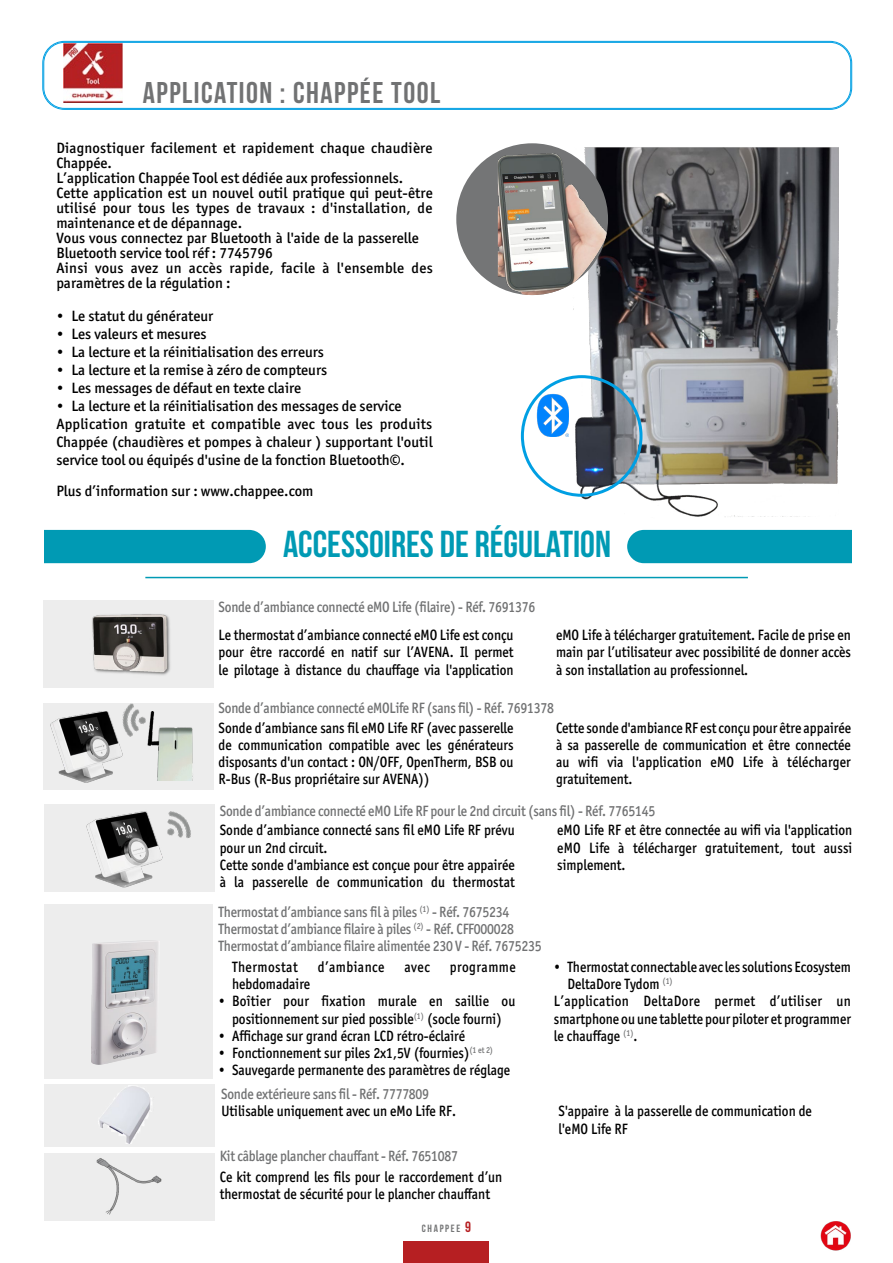
<style>
.page{position:relative;width:893px;height:1263px;background:#fff}
.page>*{position:absolute;margin:0;border:0;box-sizing:border-box;transform-origin:0 0}
.t1{font:700 37.5px "Bebas Neue";color:#009ab4}
.t2{font:700 30px "Bebas Neue";letter-spacing:.05em;color:#717273}
.t3{font:500 15px/17.2px "Officina Sans ITC Pro";color:#000;text-align:justify;scale:.9 1}
.t4{font:500 15px/15px "Officina Sans ITC Pro";color:#000}
.t5{font:500 15px/17.2px "Officina Sans ITC Pro";letter-spacing:-.015em;color:#717273;scale:.9 1}
.t6{font:500 15px "Officina Sans ITC Pro";letter-spacing:.025em;color:#000;scale:.9 1}
.t7{font:500 15px "Officina Sans ITC Pro";letter-spacing:.035em;color:#000;scale:.9 1}
.t8{font:700 10.5px "Bebas Neue";letter-spacing:.155em;color:#747576}
.s1{font-size:15px;color:#b61f22}
</style>
<div class="page">
<div style="left:404px;top:1242px;width:85px;height:21px;background:#b61f22"></div>
<img style="left:821px;top:1221px;width:29px;height:29px">
<hr style="left:145px;top:577px;width:603px;height:1px;background:#009ab4">
<div style="left:44px;top:905px;width:169px;height:174px;background:#ededed"></div>
<img style="left:91px;top:940px;width:67px;height:125px">
<div style="left:43px;top:601px;width:170px;height:87px;background:#ededed"></div>
<img style="left:92px;top:614px;width:78px;height:61px">
<div style="left:43px;top:703px;width:170px;height:86px;background:#ededed"></div>
<img style="left:51px;top:711px;width:72px;height:71px">
<img style="left:147px;top:712px;width:46px;height:68px">
<div style="left:44px;top:805px;width:170px;height:87px;background:#ededed"></div>
<img style="left:86px;top:811px;width:77px;height:77px">
<img style="left:116px;top:703px;width:37px;height:39px">
<img style="left:156px;top:811px;width:35px;height:35px">
<div style="left:627px;top:530px;width:224px;height:33px;background:#009ab4"></div>
<div style="left:44px;top:530px;width:222px;height:33px;background:#009ab4"></div>
<img style="left:64px;top:44px;width:59px;height:59px">
<div style="left:43px;top:41px;width:809px;height:69px;border:1px solid #009fe3;border-radius:22px"></div>
<div style="left:44px;top:42px;width:807px;height:67px;border:1px solid #009fe3;border-radius:21px"></div>
<img style="left:572px;top:147px;width:266px;height:370px">
<div style="left:521px;top:375px;width:121px;height:122px;border:3px solid #009fe3;border-radius:50%"></div>
<img style="left:536px;top:393px;width:32px;height:43px">
<div style="left:456px;top:143px;width:152px;height:152px;background:#747576;border-radius:50%"></div>
<img style="left:498px;top:149px;width:110px;height:146px">
<div style="left:44px;top:1085px;width:170px;height:62px;background:#ededed"></div>
<img style="left:98px;top:1085px;width:54px;height:58px">
<div style="left:45px;top:1153px;width:170px;height:68px;background:#ededed"></div>
<img style="left:96px;top:1158px;width:66px;height:57px">
<h2 class="t2" style="left:143px;top:76px;width:299px">APPLICATION : CHAPPÉE TOOL</h2>
<p class="t4" style="left:56px;top:140px;width:378px">Diagnostiquer facilement et rapidement chaque chaudière Chappée.<br>L’application Chappée Tool est dédiée aux professionnels.<br>Cette application est un nouvel outil pratique qui peut-être utilisé pour tous les types de travaux : d'installation, de maintenance et de dépannage.<br>Vous vous connectez par Bluetooth à l'aide de la passerelle Bluetooth service tool réf : 7745796<br>Ainsi vous avez un accès rapide, facile à l'ensemble des paramètres de la régulation :</p>
<p class="t4" style="left:56px;top:308px;width:158px">• Le statut du générateur</p>
<p class="t4" style="left:56px;top:326px;width:152px">• Les valeurs et mesures</p>
<p class="t4" style="left:56px;top:344px;width:269px">• La lecture et la réinitialisation des erreurs</p>
<p class="t4" style="left:56px;top:362px;width:272px">• La lecture et la remise à zéro de compteurs</p>
<p class="t4" style="left:56px;top:380px;width:246px">• Les messages de défaut en texte claire</p>
<p class="t4" style="left:56px;top:397px;width:378px;line-height:18px">• La lecture et la réinitialisation des messages de service Application gratuite et compatible avec tous les produits Chappée (chaudières et pompes à chaleur ) supportant l'outil service tool ou équipés d'usine de la fonction Bluetooth©.</p>
<p class="t4" style="left:56px;top:483px;width:259px">Plus d’information sur : www.chappee.com</p>
<h1 class="t1" style="left:283px;top:523px;width:329px">ACCESSOIRES DE RÉGULATION</h1>
<p class="t5" style="left:219px;top:598px;width:353px">Sonde d’ambiance connecté eMO Life (filaire) - Réf. 7691376</p>
<p class="t3" style="left:219px;top:626px;width:329px">Le thermostat d’ambiance connecté eMO Life est conçu pour être raccordé en natif sur l’AVENA. Il permet le pilotage à distance du chauffage via l'application</p>
<p class="t3" style="left:556px;top:626px;width:329px">eMO Life à télécharger gratuitement. Facile de prise en main par l’utilisateur avec possibilité de donner accès à son installation au professionnel.</p>
<p class="t5" style="left:219px;top:700px;width:374px">Sonde d’ambiance connecté eMOLife RF (sans fil) - Réf. 7691378</p>
<p class="t3" style="left:219px;top:719px;width:329px">Sonde d’ambiance sans fil eMO Life RF (avec passerelle de communication compatible avec les générateurs disposants d'un contact : ON/OFF, OpenTherm, BSB ou R-Bus (R-Bus propriétaire sur AVENA))</p>
<p class="t3" style="left:556px;top:719px;width:329px">Cette sonde d'ambiance RF est conçu pour être appairée à sa passerelle de communication et être connectée au wifi via l'application eMO Life à télécharger gratuitement.</p>
<p class="t5" style="left:220px;top:802px;width:485px">Sonde d’ambiance connecté eMO Life RF pour le 2nd circuit (sans fil) - Réf. 7765145</p>
<p class="t3" style="left:220px;top:822px;width:329px;text-align:left">Sonde d’ambiance connecté sans fil eMO Life RF prévu pour un 2nd circuit.<br>Cette sonde d'ambiance est conçue pour être appairée à la passerelle de communication du thermostat</p>
<p class="t3" style="left:557px;top:822px;width:329px">eMO Life RF et être connectée au wifi via l'application eMO Life à télécharger gratuitement, tout aussi simplement.</p>
<p class="t5" style="left:219px;top:903px;width:360px">Thermostat d’ambiance sans fil à piles <sup>(1)</sup> - Réf. 7675234<br>Thermostat d’ambiance filaire à piles <sup>(2)</sup> - Réf. CFF000028<br>Thermostat d’ambiance filaire alimentée 230 V - Réf. 7675235</p>
<p class="t7" style="left:232px;top:958px;width:75px">Thermostat</p>
<p class="t7" style="left:318px;top:958px;width:76px">d’ambiance</p>
<p class="t3" style="left:404px;top:958px;width:30px">avec</p>
<p class="t7" style="left:450px;top:958px;width:75px">programme</p>
<p class="t3" style="left:232px;top:975px;width:88px">hebdomadaire</p>
<p class="t3" style="left:219px;top:993px;width:331px;text-align:center">• Boîtier pour fixation murale en saillie ou positionnement sur pied possible<sup>(1)</sup> (socle fourni)</p>
<p class="t3" style="left:219px;top:1027px;width:275px">• Affichage sur grand écran LCD rétro-éclairé</p>
<p class="t3" style="left:219px;top:1044px;width:306px">• Fonctionnement sur piles 2x1,5V (fournies)<sup>(1</sup> <sup>et</sup> <sup>2)</sup></p>
<p class="t3" style="left:219px;top:1062px;width:325px">• Sauvegarde permanente des paramètres de réglage</p>
<p class="t5" style="left:221px;top:1085px;width:233px">Sonde extérieure sans fil - Réf. 7777809</p>
<p class="t3" style="left:221px;top:1102px;width:262px">Utilisable uniquement avec un eMo Life RF.</p>
<p class="t5" style="left:220px;top:1147px;width:266px">Kit câblage plancher chauffant - Réf. 7651087</p>
<p class="t3" style="left:220px;top:1169px;width:315px;line-height:16.8px">Ce kit comprend les fils pour le raccordement d’un thermostat de sécurité pour le plancher chauffant</p>
<p class="t8" style="left:422px;top:1222px;width:51px">CHAPPEE <span class="s1">9</span></p>
<p class="t3" style="left:554px;top:958px;width:332px">• Thermostat connectable avec les solutions Ecosystem</p>
<p class="t3" style="left:567px;top:975px;width:118px">DeltaDore Tydom <sup>(1)</sup></p>
<p class="t6" style="left:554px;top:992px;width:332px">L’application DeltaDore permet d’utiliser un</p>
<p class="t3" style="left:554px;top:1010px;width:332px">smartphone ou une tablette pour piloter et programmer</p>
<p class="t3" style="left:554px;top:1027px;width:94px">le chauffage <sup>(1)</sup>.</p>
<p class="t3" style="left:559px;top:1102px;width:283px">S'appaire à la passerelle de communication de l'eMO Life RF</p>
</div>
